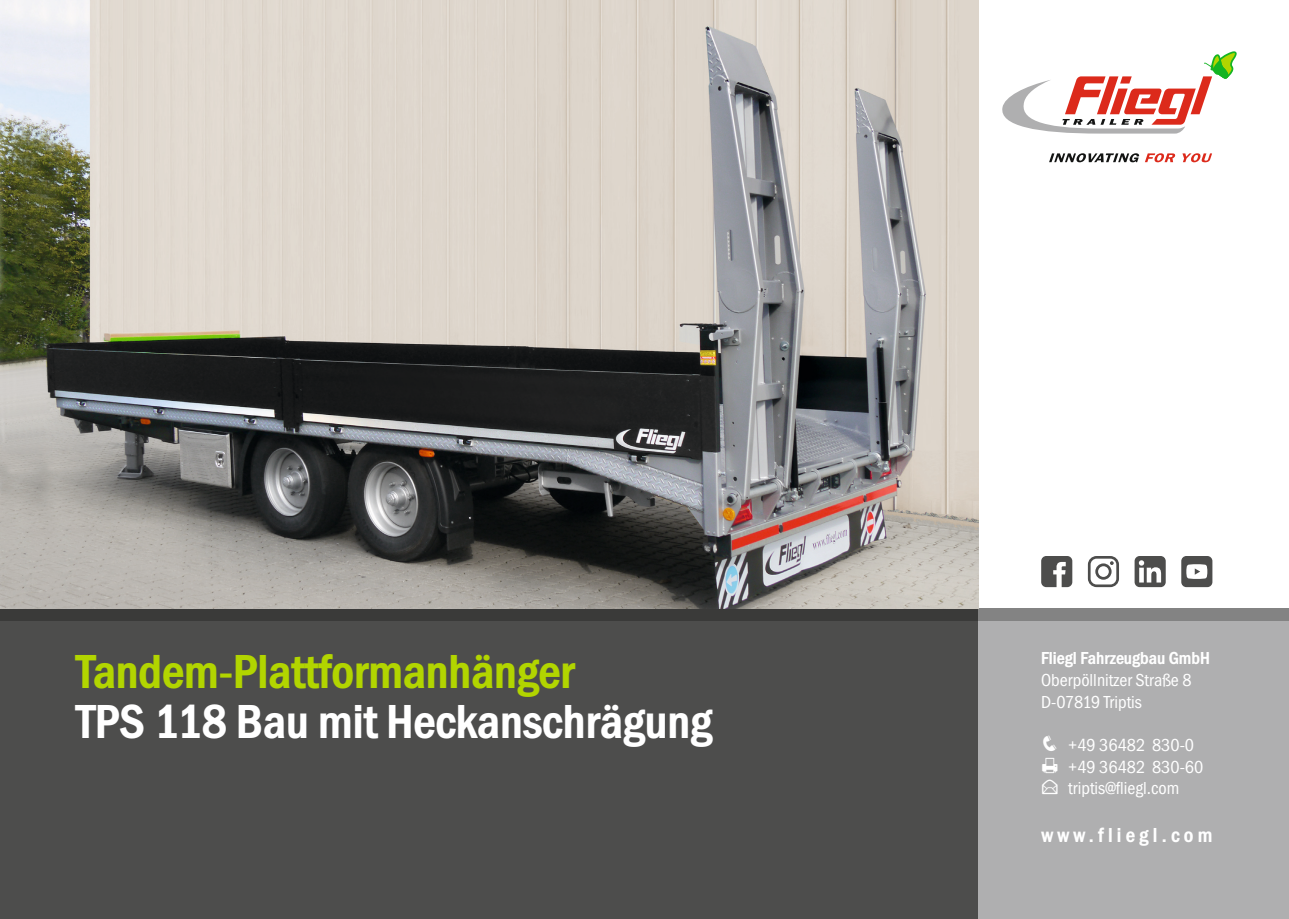
<style>
.page{position:relative;width:1289px;height:919px;background:#fff}
.page>*{position:absolute;margin:0;border:0;box-sizing:border-box;transform-origin:0 0}
.t1{font:800 49.5px "Franklin Gothic Cond";color:#fff}
.t2{font:800 49.5px "Franklin Gothic Cond";color:#b2d500}
.t3{font:800 21px "Franklin Gothic Cond";letter-spacing:.2em;color:#fff}
.t4{font:18px/21.6px "Franklin Gothic Cond";color:#fff}
.t5{font:800 18px "Franklin Gothic Cond";color:#fff}
</style>
<div class="page">
<div style="left:0;top:608px;width:978px;height:310px;background:#4d4d4c"></div>
<div style="left:978px;top:608px;width:310px;height:310px;background:#afafb0"></div>
<div style="left:0;top:608px;width:978px;height:13px;background:#3a3a39"></div>
<div style="left:978px;top:608px;width:310px;height:13px;background:#838383"></div>
<svg style="left:1049px;top:153px;width:163px;height:9px"></svg>
<svg style="left:1002px;top:51px;width:234px;height:83px"></svg>
<svg style="left:1041px;top:556px;width:31px;height:31px"></svg>
<svg style="left:1087px;top:556px;width:31px;height:31px"></svg>
<svg style="left:1181px;top:556px;width:31px;height:31px"></svg>
<svg style="left:1134px;top:556px;width:31px;height:31px"></svg>
<img style="left:0;top:0;width:978px;height:608px">
<h1 class="t2" style="left:77px;top:643px;width:499px">Tandem-Plattformanhänger</h1>
<h1 class="t1" style="left:77px;top:693px;width:637px">TPS 118 Bau mit Heckanschrägung</h1>
<p class="t5" style="left:1041px;top:648px;width:170px">Fliegl Fahrzeugbau GmbH</p>
<p class="t4" style="left:1041px;top:669px;width:152px">Oberpöllnitzer Straße 8<br>D-07819 Triptis</p>
<p class="t4" style="left:1068px;top:734px;width:137px;text-indent:-27px">❑ +49 36482 830-0 +49 36482 830-60 triptis@fliegl.com</p>
<p class="t3" style="left:1041px;top:823px;width:172px">www.fliegl.com</p>
</div>
